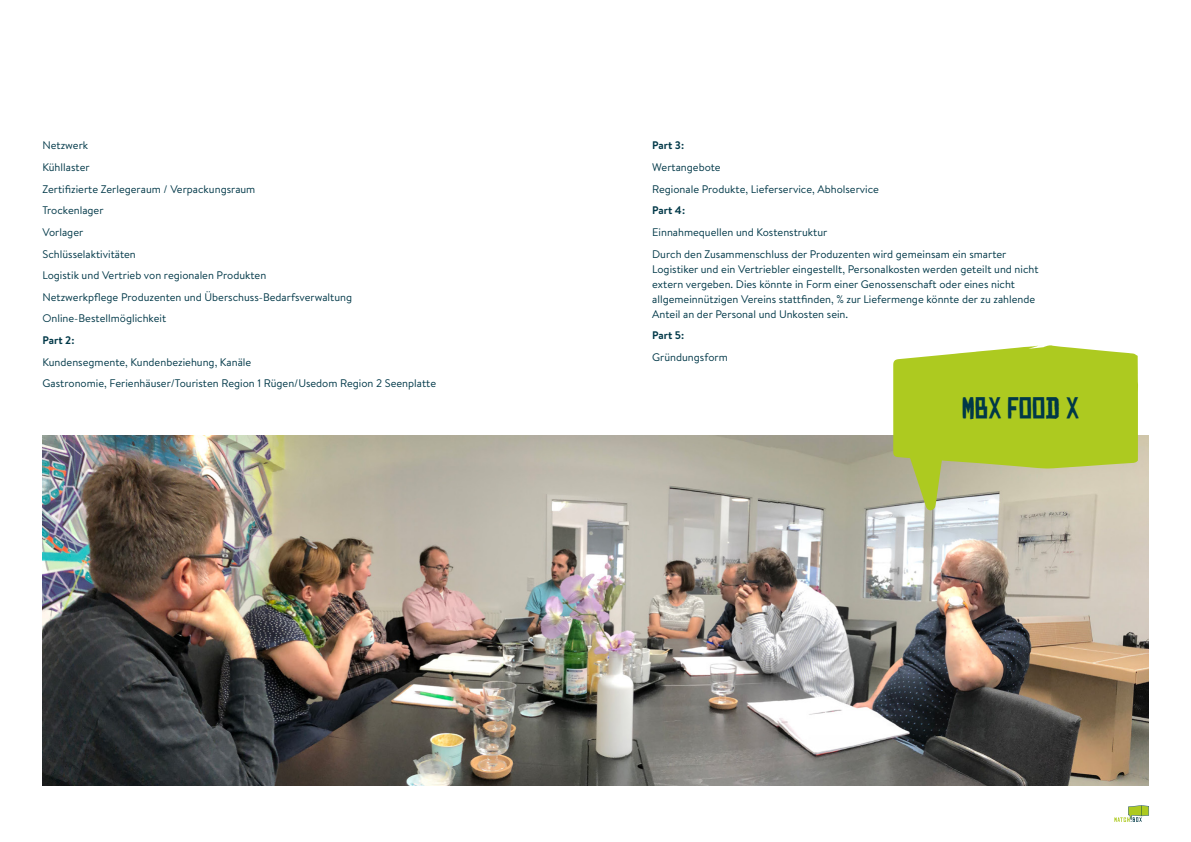
<style>
.page{position:relative;width:1191px;height:842px;background:#fff}
.page>*{position:absolute;margin:0;border:0;box-sizing:border-box;transform-origin:0 0}
.t1{font:29px "Chinese Rocks";color:#003848}
.t2{font:11px/21.6px "Brandon Text";color:#003848}
.t3{font:700 11px "Brandon Text";color:#003848}
</style>
<div class="page">
<svg style="left:1114px;top:805px;width:35px;height:17px"></svg>
<img style="left:43px;top:435px;width:1105px;height:350px">
<svg style="left:893px;top:345px;width:245px;height:165px;background:#b8ca4f"></svg>
<p class="t2" style="left:43px;top:134px;width:311px">Netzwerk<br>Kühllaster<br>Zertifizierte Zerlegeraum / Verpackungsraum<br>Trockenlager<br>Vorlager<br>Schlüsselaktivitäten<br>Logistik und Vertrieb von regionalen Produkten<br>Netzwerkpflege Produzenten und Überschuss-Bedarfsverwaltung<br>Online-Bestellmöglichkeit</p>
<p class="t3" style="left:43px;top:332px;width:33px">Part 2:</p>
<p class="t2" style="left:43px;top:351px;width:395px">Kundensegmente, Kundenbeziehung, Kanäle<br>Gastronomie, Ferienhäuser/Touristen Region 1 Rügen/Usedom Region 2 Seenplatte</p>
<p class="t3" style="left:652px;top:138px;width:34px">Part 3:</p>
<p class="t2" style="left:652px;top:156px;width:228px">Wertangebote<br>Regionale Produkte, Lieferservice, Abholservice</p>
<p class="t3" style="left:652px;top:203px;width:34px">Part 4:</p>
<p class="t2" style="left:652px;top:221px;width:356px">Einnahmequellen und Kostenstruktur<br>Durch den Zusammenschluss der Produzenten wird gemeinsam ein smarter</p>
<p class="t2" style="left:652px;top:261px;width:388px;line-height:15px">Logistiker und ein Vertriebler eingestellt, Personalkosten werden geteilt und nicht extern vergeben. Dies könnte in Form einer Genossenschaft oder eines nicht allgemeinnützigen Vereins stattfinden, % zur Liefermenge könnte der zu zahlende Anteil an der Personal und Unkosten sein.</p>
<p class="t3" style="left:652px;top:328px;width:34px">Part 5:</p>
<p class="t2" style="left:652px;top:346px;width:77px">Gründungsform</p>
<h1 class="t1" style="left:962px;top:393px;width:119px">MBX Food X</h1>
</div>
